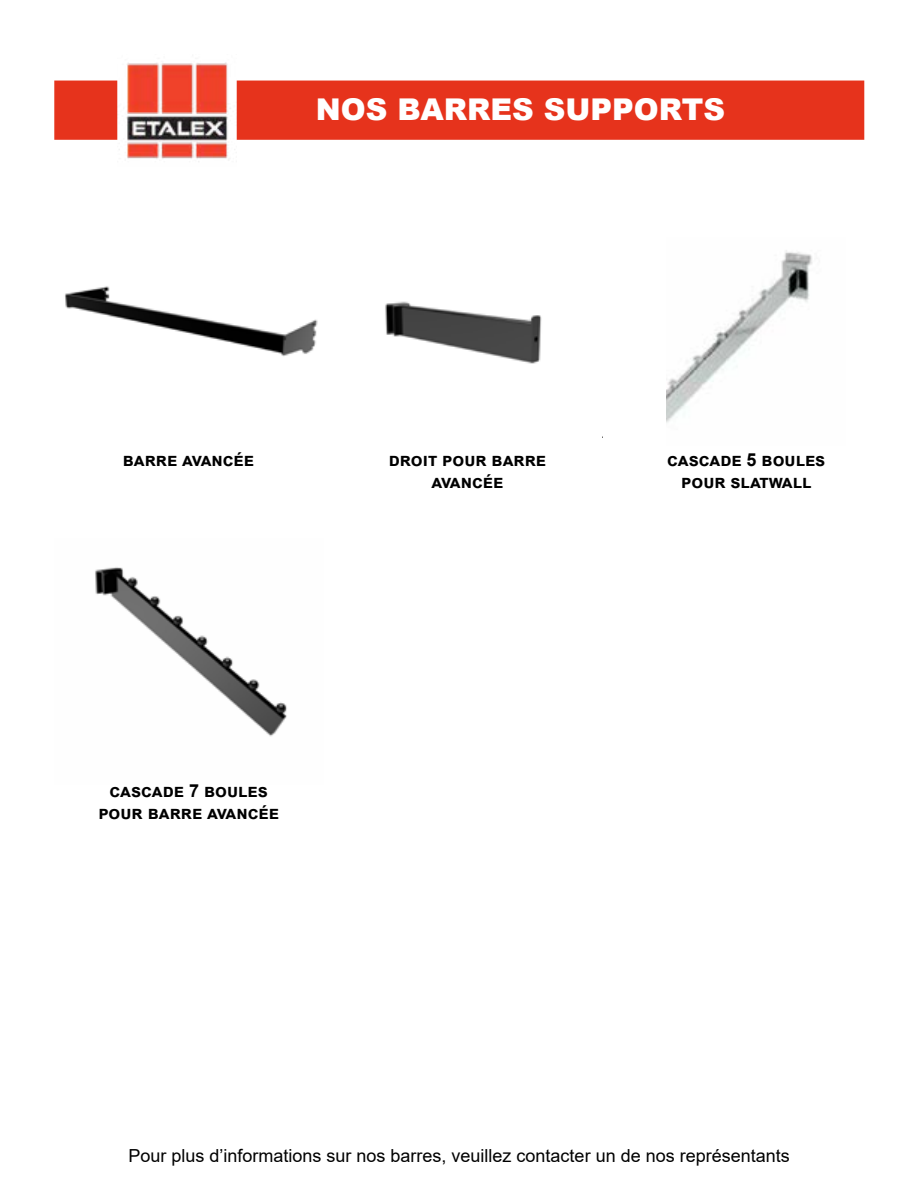
<style>
.page{position:relative;width:918px;height:1188px;background:#fff}
.page>*{position:absolute;margin:0;border:0;box-sizing:border-box;transform-origin:0 0}
.t1{font:900 30px "Arial";color:#fff}
.t2{font:700 18px/21.6px "Arial";color:#000}
.t3{font:18px "Arial";color:#000}
</style>
<div class="page">
<img style="left:65px;top:286px;width:253px;height:71px">
<img style="left:385px;top:301px;width:157px;height:63px">
<img style="left:95px;top:567px;width:192px;height:170px">
<img style="left:666px;top:250px;width:147px;height:173px">
<div style="left:237px;top:81px;width:627px;height:59px;background:#e6331c;border:2px solid #e6331c"></div>
<div style="left:54px;top:81px;width:63px;height:59px;background:#e6331c;border:2px solid #e6331c"></div>
<img style="left:117px;top:62px;width:120px;height:100px">
<h1 class="t1" style="left:316px;top:88px;width:411px">NOS BARRES SUPPORTS</h1>
<p class="t2" style="left:123px;top:449px;width:133px">BARRE AVANCÉE</p>
<p class="t2" style="left:432px;top:449px;width:72px;text-indent:-43px">DROIT POUR BARRE<br>AVANCÉE</p>
<p class="t2" style="left:98px;top:780px;width:171px;text-indent:11px">CASCADE 7 BOU LES<br>POUR BARRE</p>
<p class="t2" style="left:207px;top:802px;width:12px">AVANCÉE</p>
<p class="t2" style="left:681px;top:449px;width:146px;text-indent:-14px">CASCADE 5 BOU LES<br>POUR SLATWALL</p>
<p class="t3" style="left:128px;top:1143px;width:663px">Pour plus d’informations sur nos barres, veuillez contacter un de nos représentants</p>
</div>
